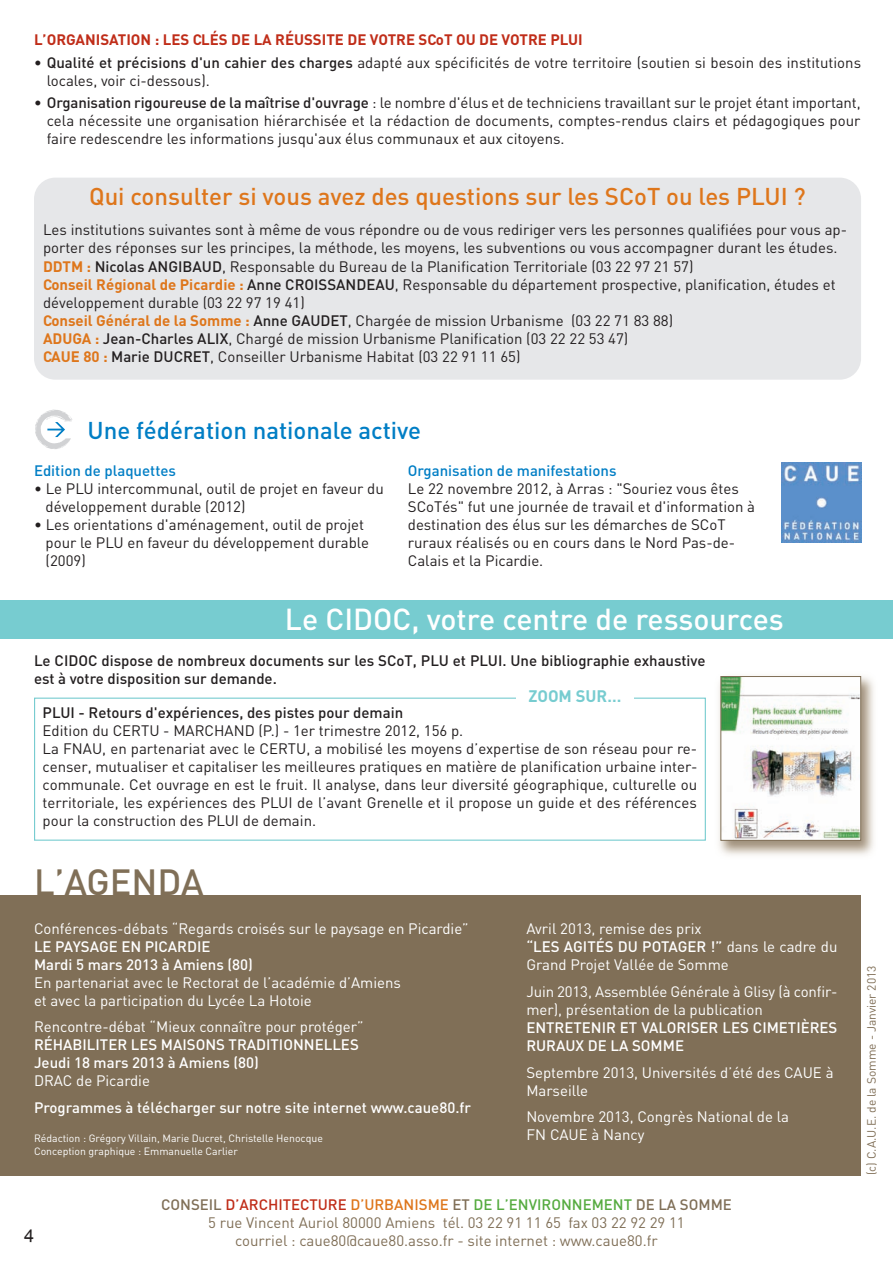
<style>
.page{position:relative;width:893px;height:1263px;background:#fff}
.page>*{position:absolute;margin:0;border:0;box-sizing:border-box;transform-origin:0 0}
.t1{font:500 36px "DIN";color:#806f57}
.t2{font:500 30px "DIN";color:#fff}
.t3{font:500 24px "DIN";color:#de761b}
.t4{font:500 24px "DIN";color:#007ec5}
.t5{font:700 16.5px "DIN";color:#77ccd0}
.t6{font:15px/18px "DIN";color:#231f20}
.t7{font:15px/18px "DIN";color:#fff}
.t8{font:500 15px/18px "DIN";color:#fff}
.t9{font:15px/18px "DIN";color:#806f57;text-align:center}
.t10{font:500 15px/18px "DIN";color:#231f20}
.t11{font:700 15px "DIN";color:#c02d19}
.t12{font:500 15px "DIN";color:#007ec5}
.t13{font:12px "DIN";color:#806f57}
.t14{font:10.5px/12.6px "DIN";color:#fff}
.s1{font-weight:500}
.s2{font-weight:700;color:#de761b}
.s3{font-weight:500;color:#c02d19}
.s4{font-weight:500;color:#de761b}
.s5{font-weight:500;color:#56ab40}
</style>
<div class="page">
<div style="left:34px;top:178px;width:827px;height:202px;background:#e6e7e9;border-radius:21px"></div>
<div style="left:0;top:895px;width:861px;height:280px;background:#806f57"></div>
<div style="left:0;top:601px;width:893px;height:38px;background:#77ccd0"></div>
<svg style="left:35px;top:410px;width:37px;height:39px"></svg>
<img style="left:781px;top:463px;width:80px;height:80px">
<div style="left:34px;top:698px;width:672px;height:143px;border:1px solid #77ccd0"></div>
<img style="left:719px;top:676px;width:155px;height:179px">
<img style="left:722px;top:678px;width:137px;height:161px">
<div style="left:720px;top:676px;width:141px;height:165px;border:1px solid #806f57"></div>
<div style="left:516px;top:688px;width:118px;height:20px;background:#fff"></div>
<p class="t11" style="left:34px;top:31px;width:550px">L’ORGANISATION : LES CLÉS DE LA RÉUSSITE DE VOTRE SCoT OU DE VOTRE PLUI</p>
<p class="t6" style="left:47px;top:53px;width:816px;text-indent:-13px"><span class="s1">• Qualité et précisions d'un cahier des charges</span> adapté aux spécificités de votre territoire (soutien si besoin des institutions locales, voir ci-dessous).</p>
<p class="t6" style="left:47px;top:93px;width:815px;text-align:justify;text-indent:-13px"><span class="s1">• Organisation rigoureuse de la maîtrise d'ouvrage</span> : le nombre d'élus et de techniciens travaillant sur le projet étant important, cela nécessite une organisation hiérarchisée et la rédaction de documents, comptes-rendus clairs et pédagogiques pour faire redescendre les informations jusqu'aux élus communaux et aux citoyens.</p>
<h3 class="t3" style="left:89px;top:182px;width:718px">Qui consulter si vous avez des questions sur les SCoT ou les PLUI ?</h3>
<p class="t6" style="left:43px;top:221px;width:806px">Les institutions suivantes sont à même de vous répondre ou de vous rediriger vers les personnes qualifiées pour vous ap&shy;porter des réponses sur les principes, la méthode, les moyens, les subventions ou vous accompagner durant les études.<br><span class="s2">DDTM :</span> <span class="s1">Nicolas ANGIBAUD</span>, Responsable du Bureau de la Planification Territoriale (03 22 97 21 57)<br><span class="s2">Conseil Régional de Picardie :</span> <span class="s1">Anne CROISSANDEAU</span>, Responsable du département prospective, planification, études et développement durable (03 22 97 19 41)<br><span class="s2">Conseil Général de la Somme :</span> <span class="s1">Anne GAUDET</span>, Chargée de mission Urbanisme (03 22 71 83 88)<br><span class="s2">ADUGA :</span> <span class="s1">Jean-Charles ALIX</span>, Chargé de mission Urbanisme Planification (03 22 22 53 47)<br><span class="s2">CAUE 80 :</span> <span class="s1">Marie DUCRET</span>, Conseiller Urbanisme Habitat (03 22 91 11 65)</p>
<h3 class="t4" style="left:88px;top:416px;width:335px">Une fédération nationale active</h3>
<p class="t12" style="left:34px;top:462px;width:143px">Edition de plaquettes</p>
<p class="t6" style="left:46px;top:479px;width:340px;text-indent:-12px">• Le PLU intercommunal, outil de projet en faveur du développement durable (2012)</p>
<p class="t6" style="left:46px;top:515px;width:325px;text-indent:-12px">• Les orientations d'aménagement, outil de projet pour le PLU en faveur du développement durable (2009)</p>
<p class="t12" style="left:408px;top:462px;width:210px">Organisation de manifestations</p>
<p class="t6" style="left:408px;top:479px;width:349px">Le 22 novembre 2012, à Arras : "Souriez vous êtes SCoTés" fut une journée de travail et d'information à destination des élus sur les démarches de SCoT ruraux réalisés ou en cours dans le Nord Pas-de-Calais et la Picardie.</p>
<h2 class="t2" style="left:285px;top:601px;width:500px">Le CIDOC, votre centre de ressources</h2>
<p class="t10" style="left:34px;top:651px;width:673px">Le CIDOC dispose de nombreux documents sur les SCoT, PLU et PLUI. Une bibliographie exhaustive est à votre disposition sur demande.</p>
<p class="t10" style="left:43px;top:703px;width:362px">PLUI - Retours d'expériences, des pistes pour demain</p>
<p class="t6" style="left:43px;top:721px;width:657px">Edition du CERTU - MARCHAND (P.) - 1er trimestre 2012, 156 p.<br>La FNAU, en partenariat avec le CERTU, a mobilisé les moyens d’expertise de son réseau pour re&shy;censer, mutualiser et capitaliser les meilleures pratiques en matière de planification urbaine inter&shy;communale. Cet ouvrage en est le fruit. Il analyse, dans leur diversité géographique, culturelle ou territoriale, les expériences des PLUI de l’avant Grenelle et il propose un guide et des références pour la construction des PLUI de demain.</p>
<p class="t5" style="left:528px;top:686px;width:94px">ZOOM SUR…</p>
<h1 class="t1" style="left:34px;top:860px;width:171px">L’AGENDA</h1>
<p class="t7" style="left:34px;top:919px;width:436px">Conférences-débats “Regards croisés sur le paysage en Picardie”</p>
<p class="t8" style="left:34px;top:937px;width:220px">LE PAYSAGE EN PICARDIE<br>Mardi 5 mars 2013 à Amiens (80)</p>
<p class="t7" style="left:34px;top:973px;width:369px">En partenariat avec le Rectorat de l’académie d’Amiens et avec la participation du Lycée La Hotoie</p>
<p class="t7" style="left:34px;top:1017px;width:331px">Rencontre-débat “Mieux connaître pour protéger”</p>
<p class="t8" style="left:34px;top:1035px;width:326px">RÉHABILITER LES MAISONS TRADITIONNELLES<br>Jeudi 18 mars 2013 à Amiens (80)</p>
<p class="t7" style="left:34px;top:1071px;width:118px">DRAC de Picardie</p>
<p class="t8" style="left:34px;top:1098px;width:438px">Programmes à télécharger sur notre site internet www.caue80.fr</p>
<p class="t14" style="left:34px;top:1131px;width:290px">Rédaction : Grégory Villain, Marie Ducret, Christelle Henocque<br>Conception graphique : Emmanuelle Carlier</p>
<p class="t7" style="left:526px;top:919px;width:313px">Avril 2013, remise des prix<br><span class="s1">“LES AGITÉS DU POTAGER !”</span> dans le cadre du<br>Grand Projet Vallée de Somme</p>
<p class="t7" style="left:526px;top:982px;width:313px">Juin 2013, Assemblée Générale à Glisy (à confir&shy;mer), présentation de la publication</p>
<p class="t8" style="left:526px;top:1018px;width:313px">ENTRETENIR ET VALORISER LES CIMETIÈRES<br>RURAUX DE LA SOMME</p>
<p class="t7" style="left:526px;top:1063px;width:309px">Septembre 2013, Universités d’été des CAUE à<br>Marseille</p>
<p class="t7" style="left:526px;top:1107px;width:264px">Novembre 2013, Congrès National de la<br>FN CAUE à Nancy</p>
<p class="t9" style="left:161px;top:1195px;width:572px"><span class="s1">CONSEIL</span> <span class="s3">D’ARCHITECTURE</span> <span class="s4">D’URBANISME</span> <span class="s1">ET</span> <span class="s5">DE L’ENVIRONNEMENT</span> <span class="s1">DE LA SOMME<br></span>5 rue Vincent Auriol 80000 Amiens tél. 03 22 91 11 65 fax 03 22 92 29 11<br>courriel : caue80@caue80.asso.fr - site internet : www.caue80.fr</p>
<p class="t13" style="left:864px;top:1175px;width:211px;rotate:-90deg">(c) C.A.U.E. de la Somme - Janvier 2013</p>
</div>
